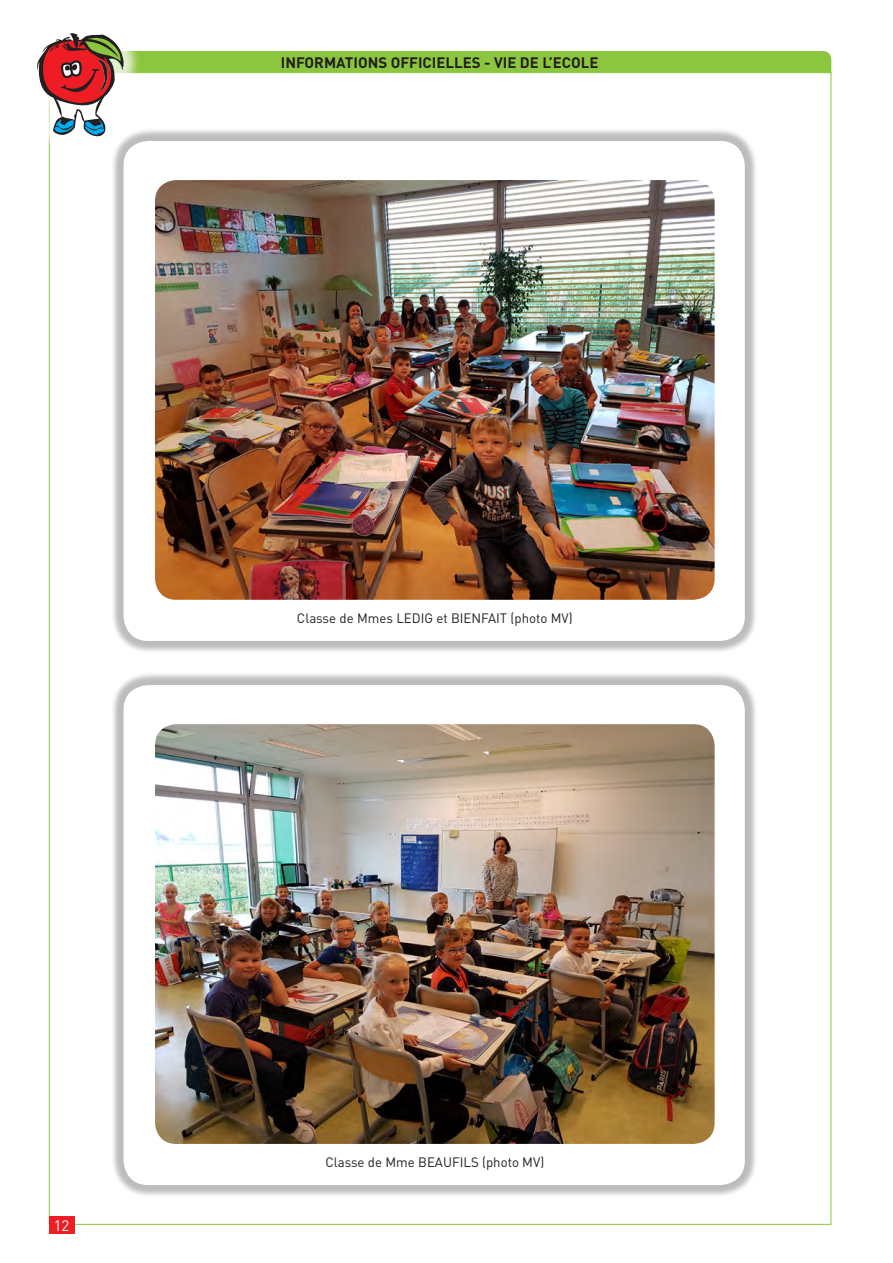
<style>
.page{position:relative;width:893px;height:1263px;background:#fff}
.page>*{position:absolute;margin:0;border:0;box-sizing:border-box;transform-origin:0 0}
.t1{font:700 15px "DIN";color:#231f20}
.t2{font:15px "DIN";color:#fff}
.t3{font:13.5px "DIN";color:#231f20}
</style>
<div class="page">
<div style="left:49px;top:51px;width:782px;height:30px;background:#8bc63e;border-radius:9px"></div>
<div style="left:49px;top:72px;width:782px;height:1153px;background:#fff;border:1px solid #8bc63e"></div>
<div style="left:49px;top:1216px;width:25px;height:17px;background:#ee1d23"></div>
<div style="left:20px;top:16px;width:121px;height:138px;background:#fff"></div>
<svg style="left:37px;top:33px;width:87px;height:107px"></svg>
<div style="left:111px;top:128px;width:647px;height:526px;background:#231f20;opacity:.3"></div>
<div style="left:124px;top:141px;width:621px;height:500px;background:#fff;border-radius:25px"></div>
<div style="left:111px;top:672px;width:647px;height:526px;background:#231f20;opacity:.3"></div>
<div style="left:124px;top:685px;width:621px;height:500px;background:#fff;border-radius:25px"></div>
<img style="left:155px;top:180px;width:560px;height:420px">
<img style="left:155px;top:724px;width:560px;height:420px">
<p class="t1" style="left:281px;top:52px;width:319px">INFORMATIONS OFFICIELLES - VIE DE L’ECOLE</p>
<p class="t2" style="left:54px;top:1216px;width:17px">12</p>
<p class="t3" style="left:297px;top:610px;width:277px">Classe de Mmes LEDIG et BIENFAIT (photo MV)</p>
<p class="t3" style="left:325px;top:1154px;width:220px">Classe de Mme BEAUFILS (photo MV)</p>
</div>
